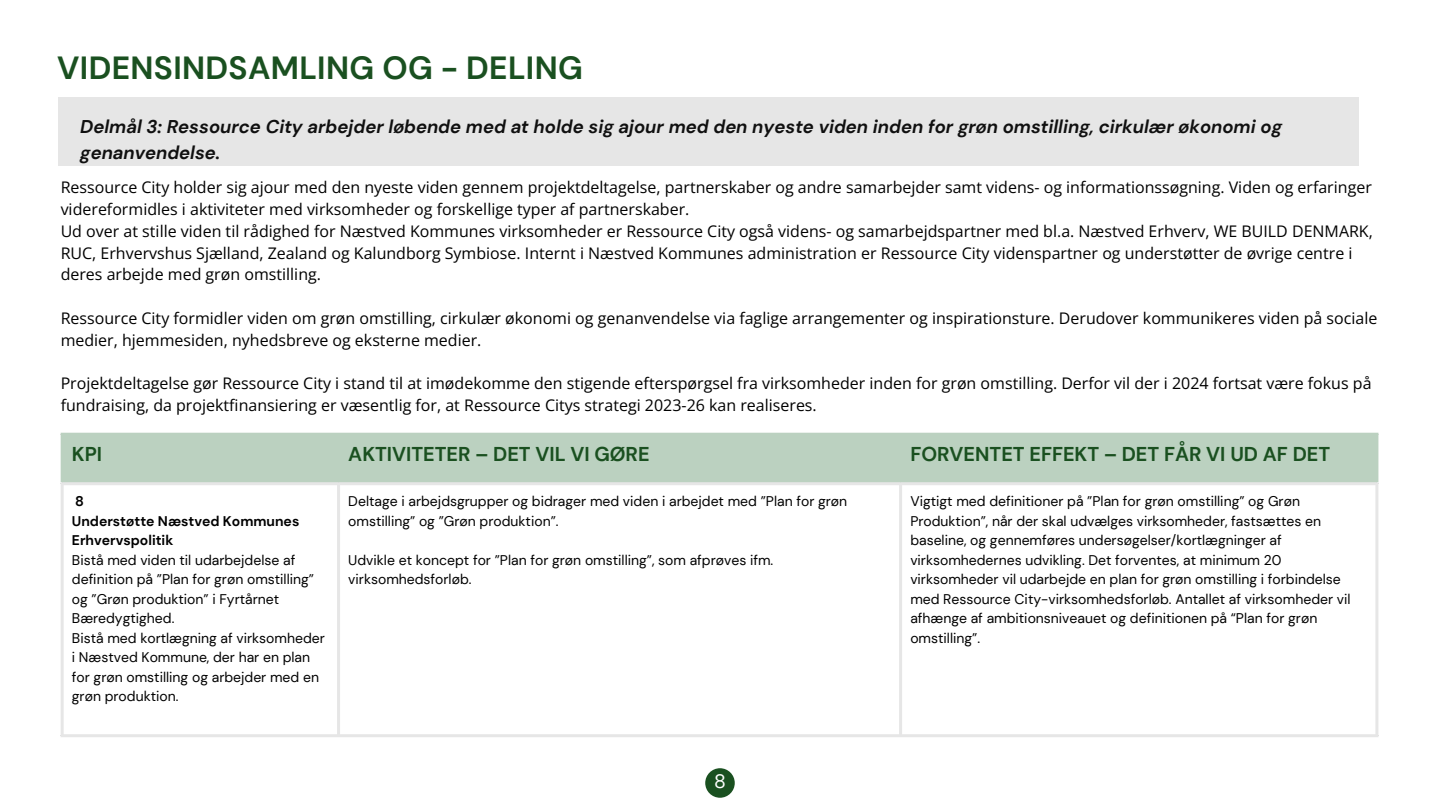
<style>
.page{position:relative;width:1440px;height:810px;background:#fff}
.page>*{position:absolute;margin:0;border:0;box-sizing:border-box;transform-origin:0 0}
.t1{font:700 32px "DM Sans";letter-spacing:.01em;color:#1a5020}
.t2{font:700 20px "DM Sans";color:#1a5020}
.t3{font:19.4px "DM Sans";color:#fff}
.t4{font:italic 700 18.5px/26.2px "DM Sans";color:#101010}
.t5{font:16px/21.8px "Open Sans";color:#000}
.t6{font:14px/19.5px "DM Sans";color:#000}
.t7{font:700 14px/19.5px "DM Sans";color:#000}
</style>
<div class="page">
<div style="left:64px;top:436px;width:1311px;height:46px;background:#bbd1c0"></div>
<hr style="left:61px;top:436px;width:3px;height:46px;background:#bbd1c0">
<hr style="left:337px;top:436px;width:3px;height:46px;background:#bbd1c0">
<hr style="left:899px;top:436px;width:3px;height:46px;background:#bbd1c0">
<hr style="left:1375px;top:436px;width:3px;height:46px;background:#bbd1c0">
<hr style="left:61px;top:433px;width:1317px;height:3px;background:#bbd1c0">
<hr style="left:61px;top:485px;width:3px;height:249px;background:#e6e6e6">
<hr style="left:337px;top:485px;width:3px;height:249px;background:#e6e6e6">
<hr style="left:899px;top:485px;width:3px;height:249px;background:#e6e6e6">
<hr style="left:1375px;top:485px;width:3px;height:249px;background:#e6e6e6">
<hr style="left:61px;top:482px;width:1317px;height:3px;background:#e6e6e6">
<hr style="left:61px;top:734px;width:1317px;height:3px;background:#e6e6e6">
<div style="left:58px;top:98px;width:1301px;height:68px;background:#e6e6e6"></div>
<div style="left:705px;top:768px;width:30px;height:30px;background:#1a5020;border-radius:50%"></div>
<p class="t1" style="left:57px;top:48px;width:527px">VIDENSINDSAMLING OG - DELING</p>
<p class="t4" style="left:80px;top:113px;width:1203px">Delmål 3: Ressource City arbejder løbende med at holde sig ajour med den nyeste viden inden for grøn omstilling, cirkulær økonomi og genanvendelse.</p>
<p class="t5" style="left:61px;top:176px;width:1313px">Ressource City holder sig ajour med den nyeste viden gennem projektdeltagelse, partnerskaber og andre samarbejder samt videns- og informationssøgning. Viden og erfaringer videreformidles i aktiviteter med virksomheder og forskellige typer af partnerskaber.</p>
<p class="t5" style="left:61px;top:220px;width:1314px">Ud over at stille viden til rådighed for Næstved Kommunes virksomheder er Ressource City også videns- og samarbejdspartner med bl.a. Næstved Erhverv, WE BUILD DENMARK,<br>RUC, Erhvervshus Sjælland, Zealand og Kalundborg Symbiose. Internt i Næstved Kommunes administration er Ressource City videnspartner og understøtter de øvrige centre i deres arbejde med grøn omstilling.</p>
<p class="t5" style="left:61px;top:307px;width:1318px">Ressource City formidler viden om grøn omstilling, cirkulær økonomi og genanvendelse via faglige arrangementer og inspirationsture. Derudover kommunikeres viden på sociale medier, hjemmesiden, nyhedsbreve og eksterne medier.</p>
<p class="t5" style="left:61px;top:372px;width:1312px">Projektdeltagelse gør Ressource City i stand til at imødekomme den stigende efterspørgsel fra virksomheder inden for grøn omstilling. Derfor vil der i 2024 fortsat være fokus på fundraising, da projektfinansiering er væsentlig for, at Ressource Citys strategi 2023-26 kan realiseres.</p>
<p class="t2" style="left:72px;top:442px;width:32px">KPI</p>
<p class="t2" style="left:348px;top:442px;width:303px">AKTIVITETER – DET VIL VI GØRE</p>
<p class="t2" style="left:910px;top:442px;width:421px">FORVENTET EFFEKT – DET FÅR VI UD AF DET</p>
<p class="t7" style="left:75px;top:492px;width:10px">8</p>
<p class="t7" style="left:72px;top:511px;width:229px">Understøtte Næstved Kommunes<br>Erhvervspolitik</p>
<p class="t6" style="left:72px;top:550px;width:244px">Bistå med viden til udarbejdelse af definition på ”Plan for grøn omstilling” og ”Grøn produktion” i Fyrtårnet<br>Bæredygtighed.</p>
<p class="t6" style="left:72px;top:628px;width:254px">Bistå med kortlægning af virksomheder i Næstved Kommune, der har en plan for grøn omstilling og arbejder med en grøn produktion.</p>
<p class="t6" style="left:910px;top:492px;width:442px">Vigtigt med definitioner på ”Plan for grøn omstilling” og Grøn Produktion”, når der skal udvælges virksomheder, fastsættes en baseline, og gennemføres undersøgelser/kortlægninger af virksomhedernes udvikling. Det forventes, at minimum 20 virksomheder vil udarbejde en plan for grøn omstilling i forbindelse med Ressource City-virksomhedsforløb. Antallet af virksomheder vil afhænge af ambitionsniveauet og definitionen på “Plan for grøn omstilling”.</p>
<p class="t6" style="left:348px;top:492px;width:500px">Deltage i arbejdsgrupper og bidrager med viden i arbejdet med ”Plan for grøn omstilling” og ”Grøn produktion”.</p>
<p class="t6" style="left:348px;top:550px;width:427px">Udvikle et koncept for ”Plan for grøn omstilling”, som afprøves ifm. virksomhedsforløb.</p>
<p class="t3" style="left:714px;top:769px;width:13px">8</p>
</div>
